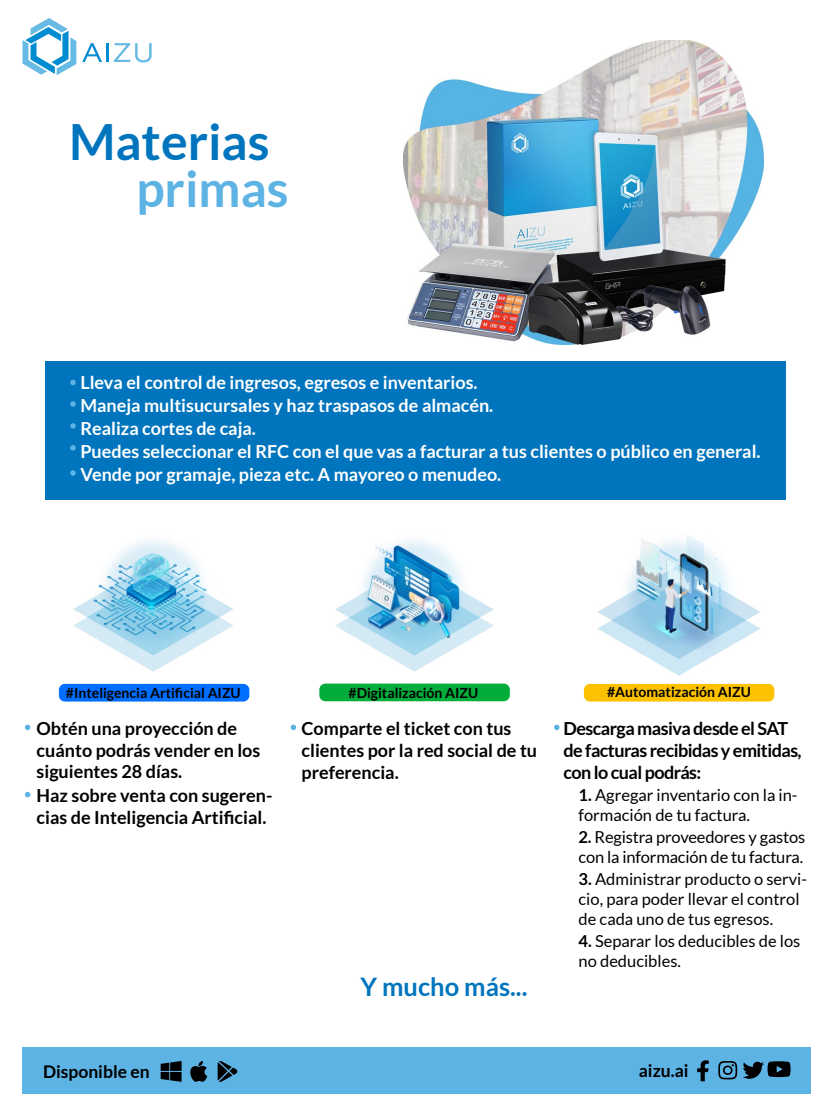
<style>
.page{position:relative;width:834px;height:1112px;background:#fff}
.page>*{position:absolute;margin:0;border:0;box-sizing:border-box;transform-origin:0 0}
.t1{font:700 50px "Lato";color:#0075bd}
.t2{font:700 50px "Lato";color:#5db3e4}
.t3{font:700 25.5px "Lato";color:#0075bd}
.t4{font:700 18px/23px "Lato";color:#fff}
.t5{font:700 18px/21.5px "Lato";color:#000}
.t6{font:700 18px/21.6px "Lato";letter-spacing:-.03em;color:#000}
.t7{font:700 17.5px "Lato";color:#000}
.t8{font:16.5px/19.8px "Lato";color:#000}
.t9{font:700 14px "Lato";color:#000}
.s1{font-weight:700}
</style>
<div class="page">
<svg style="left:22px;top:18px;width:54px;height:57px"></svg>
<svg style="left:82px;top:43px;width:20px;height:19px"></svg>
<hr style="left:106px;top:43px;width:3px;height:19px;background:#008cd1">
<svg style="left:114px;top:43px;width:38px;height:20px"></svg>
<div style="left:23px;top:1047px;width:788px;height:47px;background:#5db3e4"></div>
<svg style="left:161px;top:1061px;width:21px;height:21px"></svg>
<svg style="left:190px;top:1061px;width:17px;height:21px"></svg>
<svg style="left:218px;top:1061px;width:19px;height:21px"></svg>
<svg style="left:697px;top:1060px;width:12px;height:21px"></svg>
<svg style="left:718px;top:1061px;width:19px;height:18px"></svg>
<svg style="left:743px;top:1061px;width:48px;height:18px"></svg>
<div style="left:46px;top:361px;width:740px;height:139px;background:#0075bd"></div>
<svg style="left:70px;top:380px;width:6px;height:5px"></svg>
<img style="left:74px;top:540px;width:159px;height:132px">
<img style="left:335px;top:540px;width:159px;height:132px">
<img style="left:598px;top:535px;width:163px;height:141px">
<div style="left:59px;top:684px;width:190px;height:18px;background:#006eff;border-radius:6px"></div>
<div style="left:319px;top:684px;width:191px;height:17px;background:#03ad3b;border-radius:6px"></div>
<div style="left:584px;top:684px;width:190px;height:18px;background:#fcc200;border-radius:6px"></div>
<svg style="left:25px;top:725px;width:5px;height:5px"></svg>
<svg style="left:291px;top:725px;width:5px;height:5px"></svg>
<svg style="left:554px;top:725px;width:6px;height:5px"></svg>
<svg style="left:70px;top:401px;width:6px;height:6px"></svg>
<svg style="left:70px;top:423px;width:6px;height:6px"></svg>
<svg style="left:25px;top:792px;width:5px;height:5px"></svg>
<svg style="left:70px;top:445px;width:6px;height:6px"></svg>
<svg style="left:70px;top:470px;width:6px;height:6px"></svg>
<img style="left:404px;top:40px;width:360px;height:305px">
<h1 class="t1" style="left:69px;top:113px;width:202px">Materias</h1>
<h1 class="t2" style="left:136px;top:160px;width:154px">primas</h1>
<p class="t4" style="left:80px;top:370px;width:682px">Lleva el control de ingresos, egresos e inventarios.<br>Maneja multisucursales y haz traspasos de almacén.<br>Realiza cortes de caja.<br>Puedes seleccionar el RFC con el que vas a facturar a tus clientes o público en general.<br>Vende por gramaje, pieza etc. A mayoreo o menudeo.</p>
<p class="t9" style="left:66px;top:685px;width:176px">#Inteligencia Artificial AIZU</p>
<p class="t9" style="left:349px;top:685px;width:131px">#Digitalización AIZU</p>
<p class="t9" style="left:607px;top:684px;width:145px">#Automatización AIZU</p>
<p class="t6" style="left:564px;top:718px;width:240px">Descarga masiva desde el SAT de facturas recibidas y emitidas, con lo cual podrás:</p>
<p class="t8" style="left:579px;top:785px;width:221px"><span class="s1">1.</span> Agregar inventario con la in&shy;formación de tu factura.</p>
<p class="t8" style="left:579px;top:827px;width:228px"><span class="s1">2.</span> Registra proveedores y gastos con la información de tu factura.</p>
<p class="t8" style="left:579px;top:869px;width:230px"><span class="s1">3.</span> Administrar producto o servi&shy;cio, para poder llevar el control de cada uno de tus egresos.</p>
<p class="t8" style="left:579px;top:931px;width:223px"><span class="s1">4.</span> Separar los deducibles de los no deducibles.</p>
<p class="t5" style="left:37px;top:718px;width:225px">Obtén una proyección de cuánto podrás vender en los siguientes 28 días.</p>
<p class="t5" style="left:37px;top:785px;width:238px">Haz sobre venta con sugeren&shy;cias de Inteligencia Artificial.</p>
<p class="t5" style="left:302px;top:718px;width:237px">Comparte el ticket con tus clientes por la red social de tu preferencia.</p>
<h2 class="t3" style="left:361px;top:972px;width:168px">Y mucho más...</h2>
<p class="t7" style="left:43px;top:1062px;width:108px">Disponible en</p>
<p class="t7" style="left:639px;top:1060px;width:51px">aizu.ai</p>
</div>
